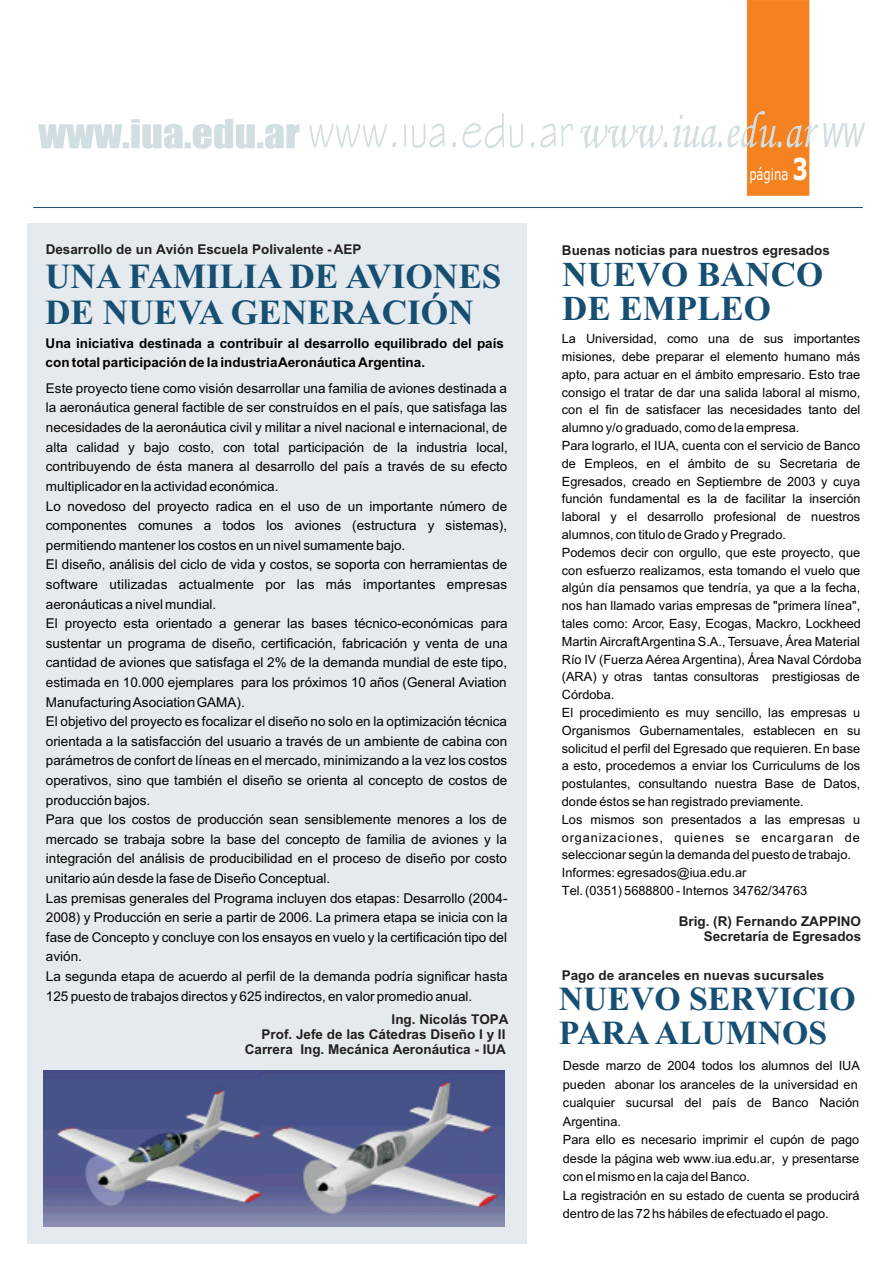
<style>
.page{position:relative;width:894px;height:1263px;background:#fff}
.page>*{position:absolute;margin:0;border:0;box-sizing:border-box;transform-origin:0 0}
.t1{font:700 35.25px/35.1px "Times New Roman";color:#174f72}
.t2{font:700 34.95px/34.8px "Times New Roman";color:#174f72}
.t3{font:700 33.75px/33.6px "Times New Roman";color:#174f72}
.t4{font:16.05px "Verdana";color:#fff;scale:.73 1}
.t5{font:13.5px/19.6px "Arial";color:#010202}
.t6{font:700 13.5px/14.7px "Arial";color:#231f20;text-align:right}
.t7{font:700 13.5px/19.6px "Arial";color:#010202}
.t8{font:12.75px/17.9px "Arial";color:#010202}
.s1{font-weight:700;font-size:30.3px}
</style>
<div class="page">
<div style="left:747px;top:0;width:62px;height:195px;background:#f58220"></div>
<svg style="left:38px;top:119px;width:262px;height:30px"></svg>
<svg style="left:310px;top:113px;width:263px;height:35px"></svg>
<svg style="left:580px;top:111px;width:285px;height:38px"></svg>
<svg style="left:33px;top:207px;width:830px;height:1px"></svg>
<div style="left:28px;top:224px;width:499px;height:1020px;background:#e5eaee"></div>
<img style="left:44px;top:1071px;width:460px;height:156px">
<p class="t6" style="left:46px;top:243px;width:317px">Desarrollo de un Avión Escuela Polivalente - AEP</p>
<h1 class="t1" style="left:45px;top:263px;width:458px">UNA FAMILIA DE AVIONES<br>DE NUEVA GENERACIÓN</h1>
<p class="t7" style="left:46px;top:335px;width:460px">Una iniciativa destinada a contribuir al desarrollo equilibrado del país con total participación de la industria Aeronáutica Argentina.</p>
<p class="t5" style="left:46px;top:380px;width:463px">Este proyecto tiene como visión desarrollar una familia de aviones destinada a la aeronáutica general factible de ser construídos en el país, que satisfaga las necesidades de la aeronáutica civil y militar a nivel nacional e internacional, de alta calidad y bajo costo, con total participación de la industria local, contribuyendo de ésta manera al desarrollo del país a través de su efecto multiplicador en la actividad económica.<br>Lo novedoso del proyecto radica en el uso de un importante número de componentes comunes a todos los aviones (estructura y sistemas), permitiendo mantener los costos en un nivel sumamente bajo.<br>El diseño, análisis del ciclo de vida y costos, se soporta con herramientas de software utilizadas actualmente por las más importantes empresas aeronáuticas a nivel mundial.<br>El proyecto esta orientado a generar las bases técnico-económicas para sustentar un programa de diseño, certificación, fabricación y venta de una cantidad de aviones que satisfaga el 2% de la demanda mundial de este tipo, estimada en 10.000 ejemplares para los próximos 10 años (General Aviation Manufacturing Asociation GAMA).<br>El objetivo del proyecto es focalizar el diseño no solo en la optimización técnica orientada a la satisfacción del usuario a través de un ambiente de cabina con parámetros de confort de líneas en el mercado, minimizando a la vez los costos operativos, sino que también el diseño se orienta al concepto de costos de producción bajos.<br>Para que los costos de producción sean sensiblemente menores a los de mercado se trabaja sobre la base del concepto de familia de aviones y la integración del análisis de producibilidad en el proceso de diseño por costo unitario aún desde la fase de Diseño Conceptual.<br>Las premisas generales del Programa incluyen dos etapas: Desarrollo (2004- 2008) y Producción en serie a partir de 2006. La primera etapa se inicia con la fase de Concepto y concluye con los ensayos en vuelo y la certificación tipo del avión.<br>La segunda etapa de acuerdo al perfil de la demanda podría significar hasta 125 puesto de trabajos directos y 625 indirectos, en valor promedio anual.</p>
<p class="t6" style="left:245px;top:1014px;width:265px">Ing. Nicolás TOPA<br>Prof. Jefe de las Cátedras Diseño I y II<br>Carrera Ing. Mecánica Aeronáutica - IUA</p>
<p class="t4" style="left:749px;top:168px;width:82px">página <span class="s1">3</span></p>
<p class="t6" style="left:562px;top:244px;width:269px">Buenas noticias para nuestros egresados</p>
<h2 class="t2" style="left:562px;top:260px;width:262px">NUEVO BANCO<br>DE EMPLEO</h2>
<p class="t8" style="left:562px;top:331px;width:301px">La Universidad, como una de sus importantes misiones, debe preparar el elemento humano más apto, para actuar en el ámbito empresario. Esto trae consigo el tratar de dar una salida laboral al mismo, con el fin de satisfacer las necesidades tanto del alumno y/o graduado, como de la empresa.<br>Para lograrlo, el IUA, cuenta con el servicio de Banco de Empleos, en el ámbito de su Secretaria de Egresados, creado en Septiembre de 2003 y cuya función fundamental es la de facilitar la inserción laboral y el desarrollo profesional de nuestros alumnos, con titulo de Grado y Pregrado.<br>Podemos decir con orgullo, que este proyecto, que con esfuerzo realizamos, esta tomando el vuelo que algún día pensamos que tendría, ya que a la fecha, nos han llamado varias empresas de "primera línea", tales como: Arcor, Easy, Ecogas, Mackro, Lockheed Martin Aircraft Argentina S.A., Tersuave, Área Material Río IV (Fuerza Aérea Argentina), Área Naval Córdoba (ARA) y otras tantas consultoras prestigiosas de Córdoba.<br>El procedimiento es muy sencillo, las empresas u Organismos Gubernamentales, establecen en su solicitud el perfil del Egresado que requieren. En base a esto, procedemos a enviar los Curriculums de los postulantes, consultando nuestra Base de Datos, donde éstos se han registrado previamente.<br>Los mismos son presentados a las empresas u organizaciones, quienes se encargaran de seleccionar según la demanda del puesto de trabajo.<br>Informes: egresados@iua.edu.ar<br>Tel. (0351) 5688800 - Internos 34762/34763</p>
<p class="t6" style="left:679px;top:915px;width:184px;line-height:15.1px">Brig. (R) Fernando ZAPPINO<br>Secretaría de Egresados</p>
<p class="t6" style="left:562px;top:969px;width:264px">Pago de aranceles en nuevas sucursales</p>
<h3 class="t3" style="left:559px;top:986px;width:298px">NUEVO SERVICIO<br>PARA ALUMNOS</h3>
<p class="t8" style="left:563px;top:1057px;width:299px;line-height:18.5px">Desde marzo de 2004 todos los alumnos del IUA pueden abonar los aranceles de la universidad en cualquier sucursal del país de Banco Nación Argentina.<br>Para ello es necesario imprimir el cupón de pago desde la página web www.iua.edu.ar, y presentarse con el mismo en la caja del Banco.<br>La registración en su estado de cuenta se producirá dentro de las 72 hs hábiles de efectuado el pago.</p>
</div>
